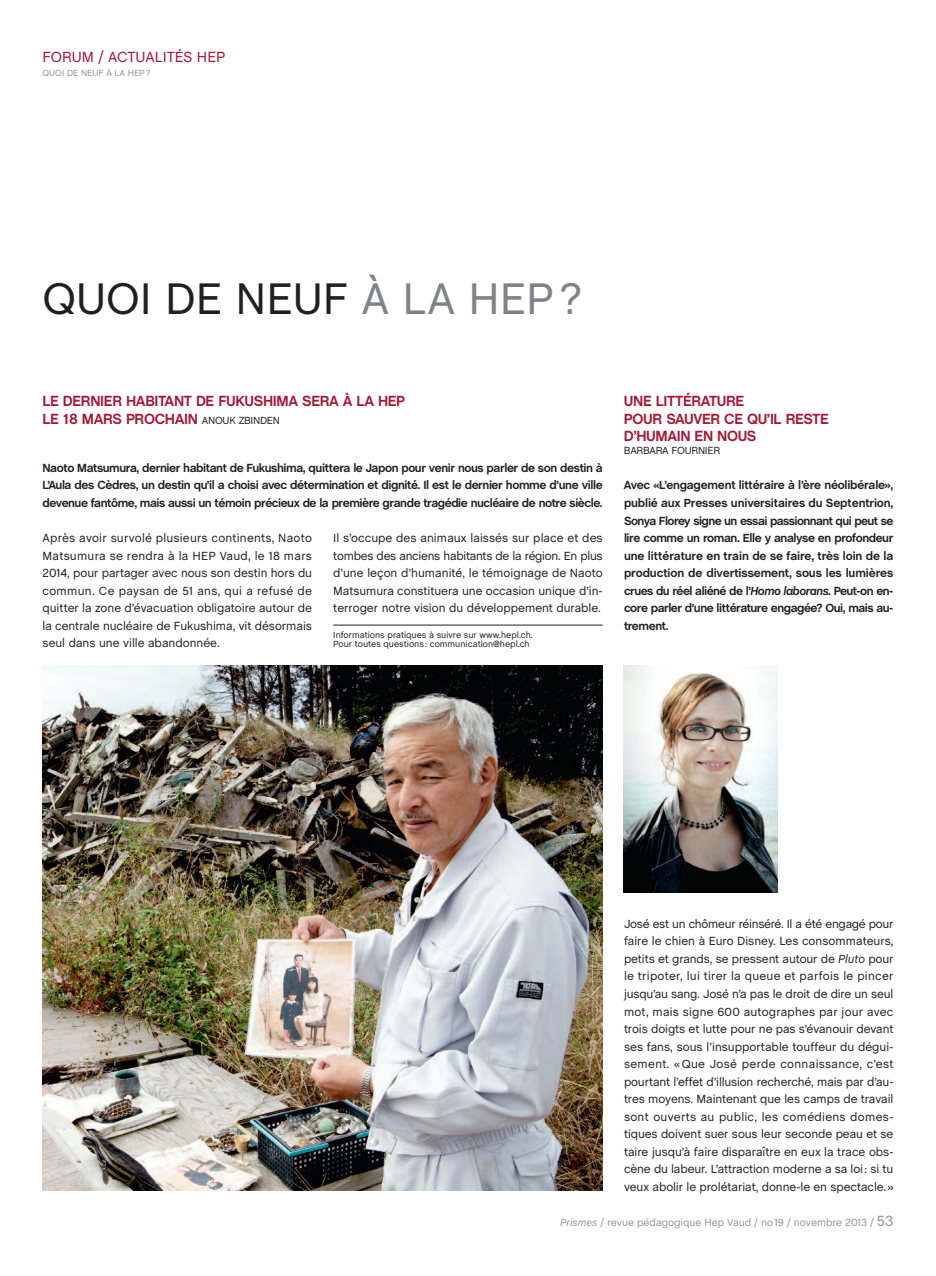
<style>
.page{position:relative;width:936px;height:1276px;background:#fff}
.page>*{position:absolute;margin:0;border:0;box-sizing:border-box;transform-origin:0 0}
.t1{font:45px "Chalet Book TT";color:#231f20}
.t2{font:700 15px/17.5px "Chalet Book TT";letter-spacing:-.025em;color:#a61836}
.t3{font:15px "Chalet Book TT";color:#a61836}
.t4{font:12px/17.5px "Chalet Book TT";letter-spacing:-.005em;color:#231f20;text-align:justify}
.t5{font:700 12px/17.5px "Chalet Book TT";letter-spacing:-.04em;color:#231f20;text-align:justify}
.t6{font:10.5px "Chalet Book TT";color:#939598}
.t7{font:10.5px "Chalet Book TT";letter-spacing:-.025em;color:#231f20}
.t8{font:9px/9px "Chalet Book TT";color:#231f20}
.t9{font:9px "Chalet Book TT";color:#939598}
.s1{color:#808285}
.s2{font-weight:400;font-size:10.5px;color:#231f20}
.s3{font-style:italic}
.s4{font-size:15px}
</style>
<div class="page">
<img style="left:43px;top:665px;width:559px;height:526px">
<img style="left:624px;top:665px;width:153px;height:228px">
<hr style="left:333px;top:625px;width:269px;height:1px;background:#231f20">
<p class="t3" style="left:43px;top:48px;width:184px">FORUM / ACTUALITÉS HEP</p>
<p class="t9" style="left:43px;top:67px;width:109px">QUOI DE NEUF À LA HEP?</p>
<h1 class="t1" style="left:43px;top:272px;width:541px">QUOI DE NEUF <span class="s1">À LA HEP?</span></h1>
<p class="t2" style="left:43px;top:392px;width:364px">LE DERNIER HABITANT DE FUKUSHIMA SERA À LA HEP<br>LE 18 MARS PROCHAIN <span class="s2">ANOUK ZBINDEN</span></p>
<p class="t5" style="left:43px;top:459px;width:561px">Naoto Matsumura, dernier habitant de Fukushima, quittera le Japon pour venir nous parler de son destin à L’Aula des Cèdres, un destin qu’il a choisi avec détermination et dignité. Il est le dernier homme d’une ville devenue fantôme, mais aussi un témoin précieux de la première grande tragédie nucléaire de notre siècle.</p>
<p class="t4" style="left:43px;top:529px;width:271px">Après avoir survolé plusieurs continents, Naoto Matsumura se rendra à la HEP Vaud, le 18 mars 2014, pour partager avec nous son destin hors du commun. Ce paysan de 51 ans, qui a refusé de quitter la zone d’évacuation obligatoire autour de la centrale nucléaire de Fukushima, vit désormais seul dans une ville abandonnée.</p>
<p class="t4" style="left:333px;top:529px;width:271px">Il s’occupe des animaux laissés sur place et des tombes des anciens habitants de la région. En plus d’une leçon d’humanité, le témoignage de Naoto Matsumura constituera une occasion unique d’in&shy;terroger notre vision du développement durable.</p>
<p class="t8" style="left:333px;top:630px;width:201px">Informations pratiques à suivre sur www.hepl.ch.<br>Pour toutes questions: communication@hepl.ch</p>
<p class="t2" style="left:624px;top:392px;width:206px">UNE LITTÉRATURE<br>POUR SAUVER CE QU’IL RESTE<br>D’HUMAIN EN NOUS</p>
<p class="t7" style="left:624px;top:444px;width:98px">BARBARA FOURNIER</p>
<p class="t5" style="left:624px;top:476px;width:271px">Avec «L’engagement littéraire à l’ère néolibérale», publié aux Presses universitaires du Septentrion, Sonya Florey signe un essai passionnant qui peut se lire comme un roman. Elle y analyse en profondeur une littérature en train de se faire, très loin de la production de divertissement, sous les lumières crues du réel aliéné de l’<span class="s3">Homo laborans</span>. Peut-on en&shy;core parler d’une littérature engagée? Oui, mais au&shy;trement.</p>
<p class="t4" style="left:624px;top:915px;width:271px">José est un chômeur réinséré. Il a été engagé pour faire le chien à Euro Disney. Les consommateurs, petits et grands, se pressent autour de <span class="s3">Pluto</span> pour le tripoter, lui tirer la queue et parfois le pincer jusqu’au sang. José n’a pas le droit de dire un seul mot, mais signe 600 autographes par jour avec trois doigts et lutte pour ne pas s’évanouir devant ses fans, sous l’insupportable touffeur du dégui&shy;sement. « Que José perde connaissance, c’est pourtant l’effet d’illusion recherché, mais par d’au&shy;tres moyens. Maintenant que les camps de travail sont ouverts au public, les comédiens domes&shy;tiques doivent suer sous leur seconde peau et se taire jusqu’à faire disparaître en eux la trace obs&shy;cène du labeur. L’attraction moderne a sa loi: si tu veux abolir le prolétariat, donne-le en spectacle. »</p>
<p class="t6" style="left:560px;top:1216px;width:334px"><span class="s3">Prismes</span> / revue pédagogique Hep Vaud / no19 / novembre 2013 / <span class="s4">53</span></p>
</div>
